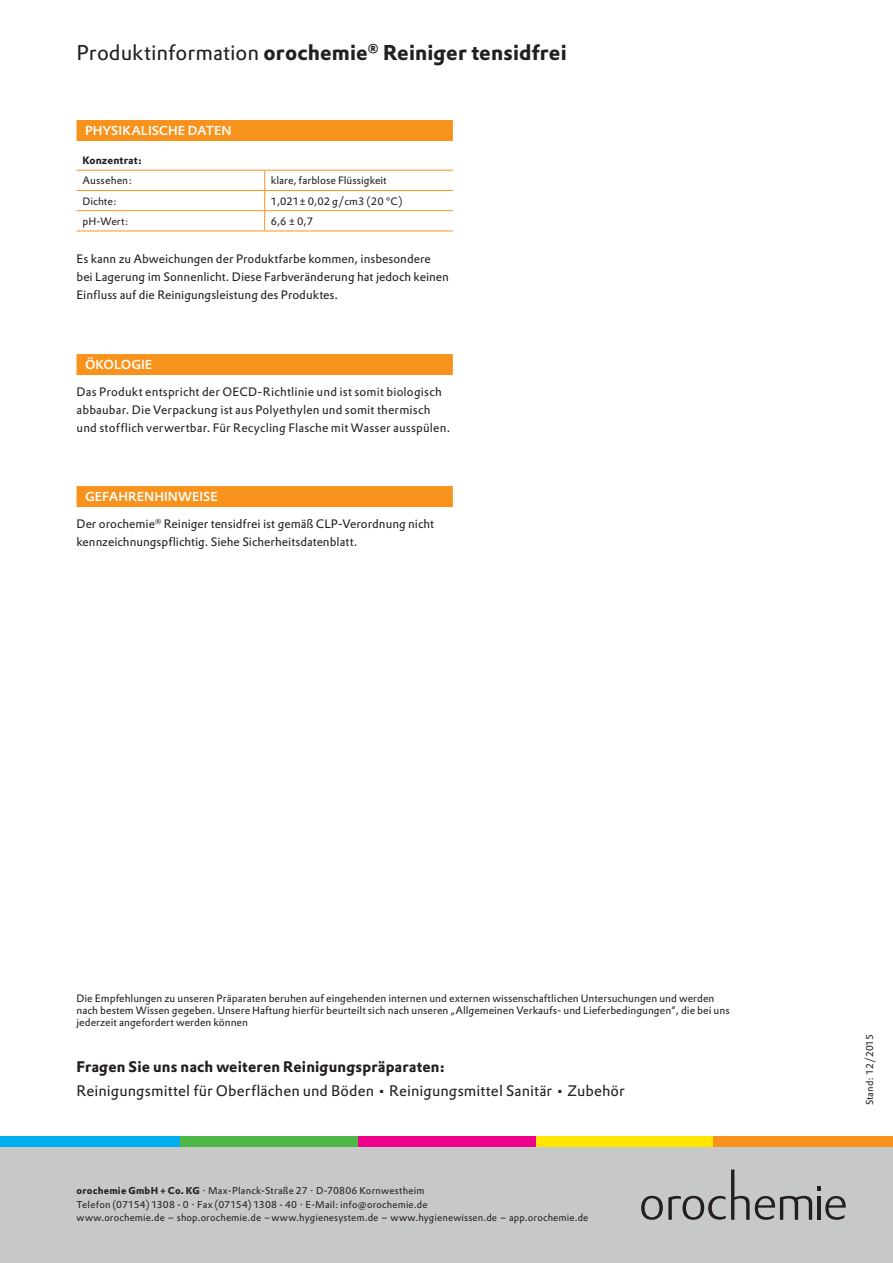
<style>
.page{position:relative;width:893px;height:1263px;background:#fff}
.page>*{position:absolute;margin:0;border:0;box-sizing:border-box;transform-origin:0 0}
._03-Overline{font:700 21px "DTL Prokyon TPRO";letter-spacing:.005em;color:#231f20}
.B2-Abbinder_Copy{font:15px "DTL Prokyon TPRO";letter-spacing:.005em;color:#231f20}
.B1-Abbinder_Headline{font:700 15px "DTL Prokyon TPRO";letter-spacing:.01em;color:#231f20}
._06-Headline_farbig{font:500 12.75px "DTL Prokyon TPRO";color:#fff}
._04-Copy{font:12px/18px "DTL Prokyon TPRO";color:#231f20}
._04-Copy-2{font:10.5px/12px "DTL Prokyon TPRO";color:#231f20}
._08-Tabelle_Copy{font:10.5px "DTL Prokyon TPRO";color:#231f20}
._07-Headline_Tabelle{font:700 10.5px "DTL Prokyon TPRO";letter-spacing:.01em;color:#231f20}
.C-Company_Name_Adres{font:9.75px/13.5px "DTL Prokyon TPRO";letter-spacing:.015em;color:#231f20}
.A-Drucknorm___Stand{font:9.75px "DTL Prokyon TPRO";color:#231f20}
.s1{font-weight:400}
.s2{font-weight:700}
</style>
<div class="page">
<div style="left:0;top:1147px;width:893px;height:116px;background:#c7c8ca"></div>
<hr style="left:818px;top:1196px;width:3px;height:24px;background:#231f20">
<svg style="left:818px;top:1186px;width:3px;height:4px"></svg>
<svg style="left:641px;top:1169px;width:171px;height:51px"></svg>
<svg style="left:825px;top:1196px;width:21px;height:24px"></svg>
<div style="left:536px;top:1136px;width:178px;height:11px;background:#ffe601"></div>
<div style="left:357px;top:1136px;width:179px;height:11px;background:#ed028c"></div>
<div style="left:179px;top:1136px;width:178px;height:11px;background:#4cb848"></div>
<div style="left:0;top:1136px;width:179px;height:11px;background:#00aeef"></div>
<div style="left:714px;top:1136px;width:179px;height:11px;background:#f7931d"></div>
<div style="left:77px;top:120px;width:376px;height:21px;background:#f7931d"></div>
<div style="left:77px;top:354px;width:376px;height:21px;background:#f7931d"></div>
<div style="left:77px;top:486px;width:376px;height:21px;background:#f7931d"></div>
<hr style="left:77px;top:170px;width:188px;height:1px;background:#f7931d">
<hr style="left:265px;top:170px;width:188px;height:1px;background:#f7931d">
<hr style="left:77px;top:190px;width:188px;height:1px;background:#f7931d">
<hr style="left:265px;top:190px;width:188px;height:1px;background:#f7931d">
<svg style="left:264px;top:171px;width:1px;height:60px"></svg>
<hr style="left:77px;top:210px;width:188px;height:1px;background:#f7931d">
<hr style="left:265px;top:210px;width:188px;height:1px;background:#f7931d">
<hr style="left:77px;top:231px;width:188px;height:1px;background:#f7931d">
<hr style="left:265px;top:231px;width:188px;height:1px;background:#f7931d">
<p class="_03-Overline" style="left:77px;top:39px;width:492px"><span class="s1">Produktinformation</span> orochemie<sup>®</sup> Reiniger tensidfrei</p>
<p class="_06-Headline_farbig" style="left:85px;top:122px;width:148px">PHYSIKALISCHE DATEN</p>
<p class="_07-Headline_Tabelle" style="left:83px;top:153px;width:61px">Konzentrat:</p>
<p class="_08-Tabelle_Copy" style="left:83px;top:174px;width:51px">Aussehen:</p>
<p class="_08-Tabelle_Copy" style="left:271px;top:174px;width:118px">klare, farblose Flüssigkeit</p>
<p class="_08-Tabelle_Copy" style="left:83px;top:194px;width:36px">Dichte:</p>
<p class="_08-Tabelle_Copy" style="left:271px;top:194px;width:133px">1,021± 0,02 g/cm3 (20 °C)</p>
<p class="_08-Tabelle_Copy" style="left:83px;top:214px;width:48px">pH-Wert:</p>
<p class="_08-Tabelle_Copy" style="left:271px;top:214px;width:44px">6,6 ± 0,7</p>
<p class="_04-Copy" style="left:77px;top:250px;width:374px">Es kann zu Abweichungen der Produktfarbe kommen, insbesondere bei Lagerung im Sonnenlicht. Diese Farbveränderung hat jedoch keinen<br>Einfluss auf die Reinigungsleistung des Produktes.</p>
<p class="_06-Headline_farbig" style="left:85px;top:356px;width:69px">ÖKOLOGIE</p>
<p class="_04-Copy" style="left:77px;top:383px;width:375px">Das Produkt entspricht der OECD-Richtlinie und ist somit biologisch abbaubar. Die Verpackung ist aus Polyethylen und somit thermisch und stofflich verwertbar. Für Recycling Flasche mit Wasser ausspülen.</p>
<p class="_06-Headline_farbig" style="left:85px;top:488px;width:134px">GEFAHRENHINWEISE</p>
<p class="_04-Copy" style="left:77px;top:515px;width:359px">Der orochemie<sup>®</sup> Reiniger tensidfrei ist gemäß CLP-Verordnung nicht kennzeichnungspflichtig. Siehe Sicherheitsdatenblatt.</p>
<p class="_04-Copy-2" style="left:77px;top:992px;width:655px">Die Empfehlungen zu unseren Präparaten beruhen auf eingehenden internen und externen wissenschaftlichen Untersuchungen und werden nach bestem Wissen gegeben. Unsere Haftung hierfür beurteilt sich nach unseren „Allgemeinen Verkaufs- und Lieferbedingungen“, die bei uns jederzeit angefordert werden können</p>
<p class="B1-Abbinder_Headline" style="left:77px;top:1057px;width:370px">Fragen Sie uns nach weiteren Reinigungspräparaten:</p>
<p class="B2-Abbinder_Copy" style="left:77px;top:1081px;width:550px">Reinigungsmittel für Oberflächen und Böden • Reinigungsmittel Sanitär • Zubehör</p>
<p class="C-Company_Name_Adres" style="left:77px;top:1184px;width:513px"><span class="s2">orochemie GmbH + Co. KG</span> · Max-Planck-Straße 27 · D-70806 Kornwestheim<br>Telefon (07154) 1308 - 0 · Fax (07154) 1308 - 40 · E-Mail: info@orochemie.de<br>www.orochemie.de – shop.orochemie.de – www.hygienesystem.de – www.hygienewissen.de – app.orochemie.de</p>
<p class="A-Drucknorm___Stand" style="left:863px;top:1105px;width:73px;rotate:-90deg">Stand: 12/2015</p>
</div>
